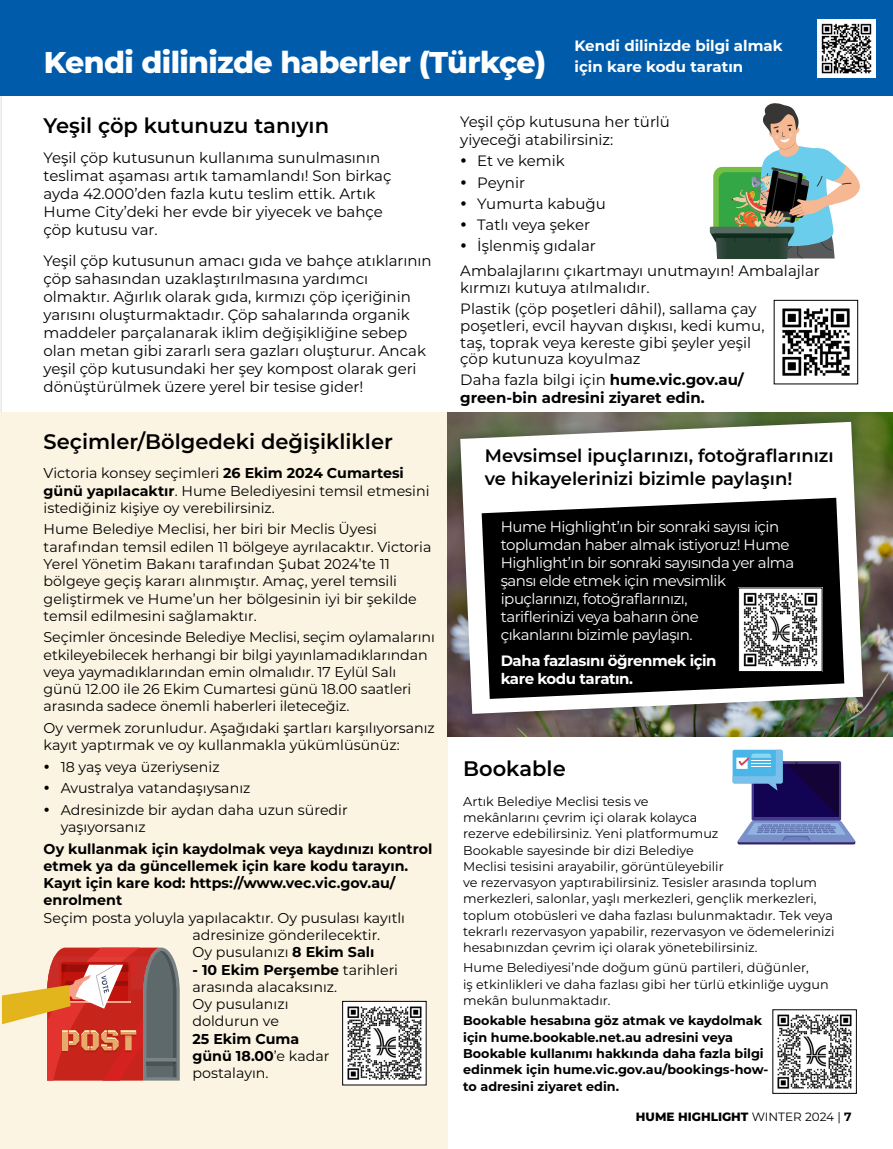
<style>
.page{position:relative;width:893px;height:1149px;background:#fff}
.page>*{position:absolute;margin:0;border:0;box-sizing:border-box;transform-origin:0 0}
.t1{font:800 30px "Montserrat";letter-spacing:-.02em;color:#fff}
.t2{font:600 21px "Montserrat";color:#000}
.t3{font:600 18px/22.5px "Montserrat";color:#000}
.t4{font:15px/18px "Montserrat";color:#000}
.t5{font:15px/18px "Montserrat";letter-spacing:-.03em;color:#fff}
.t6{font:700 15px/18px "Montserrat";color:#000}
.t7{font:700 15px/21px "Montserrat";color:#fff}
.t8{font:700 15px/18px "Montserrat";letter-spacing:-.025em;color:#fff}
.t9{font:14.25px/17.2px "Montserrat";color:#000}
.t10{font:700 14.25px/17.2px "Montserrat";color:#000}
.t11{font:12.75px/16.2px "Montserrat";color:#000}
.t12{font:700 12.75px/16.4px "Montserrat";color:#000}
.t13{font:800 12px "Montserrat";color:#000}
.s1{font-weight:700}
.s2{font-weight:400}
</style>
<div class="page">
<hr style="left:0;top:1px;width:2px;height:1147px;background:#e6e7e8">
<div style="left:1px;top:0;width:892px;height:95px;background:#005cab"></div>
<img style="left:817px;top:20px;width:58px;height:57px">
<div style="left:2px;top:412px;width:446px;height:736px;background:#fcf4e2"></div>
<img style="left:344px;top:1002px;width:80px;height:80px">
<div style="left:342px;top:1000px;width:84px;height:84px;border:1px solid #000"></div>
<img style="left:777px;top:1014px;width:75px;height:75px">
<svg style="left:733px;top:749px;width:123px;height:95px"></svg>
<img style="left:447px;top:412px;width:446px;height:324px">
<img style="left:782px;top:308px;width:68px;height:68px">
<div style="left:774px;top:300px;width:84px;height:84px;border:1px solid #000"></div>
<img style="left:450px;top:412px;width:423px;height:311px">
<svg style="left:460px;top:422px;width:403px;height:291px"></svg>
<svg style="left:482px;top:497px;width:362px;height:201px;background:#1c1c1c"></svg>
<img style="left:740px;top:589px;width:80px;height:80px">
<svg style="left:710px;top:103px;width:150px;height:156px"></svg>
<svg style="left:2px;top:947px;width:178px;height:133px"></svg>
<hr style="left:0;top:0;width:2px;height:95px;background:#005cab">
<hr style="left:0;top:412px;width:2px;height:736px;background:#fcf4e2">
<h1 class="t1" style="left:44px;top:40px;width:504px">Kendi dilinizde haberler (Türkçe)</h1>
<p class="t7" style="left:575px;top:35px;width:210px">Kendi dilinizde bilgi almak için kare kodu taratın</p>
<h2 class="t2" style="left:44px;top:111px;width:287px">Yeşil çöp kutunuzu tanıyın</h2>
<p class="t4" style="left:44px;top:148px;width:350px">Yeşil çöp kutusunun kullanıma sunulmasının teslimat aşaması artık tamamlandı! Son birkaç ayda 42.000’den fazla kutu teslim ettik. Artık Hume City’deki her evde bir yiyecek ve bahçe çöp kutusu var.</p>
<p class="t4" style="left:44px;top:251px;width:390px">Yeşil çöp kutusunun amacı gıda ve bahçe atıklarının çöp sahasından uzaklaştırılmasına yardımcı olmaktır. Ağırlık olarak gıda, kırmızı çöp içeriğinin yarısını oluşturmaktadır. Çöp sahalarında organik maddeler parçalanarak iklim değişikliğine sebep olan metan gibi zararlı sera gazları oluşturur. Ancak yeşil çöp kutusundaki her şey kompost olarak geri dönüştürülmek üzere yerel bir tesise gider!</p>
<h2 class="t2" style="left:44px;top:426px;width:351px">Seçimler/Bölgedeki değişiklikler</h2>
<p class="t9" style="left:44px;top:464px;width:387px">Victoria konsey seçimleri <span class="s1">26 Ekim 2024 Cumartesi günü yapılacaktır</span>. Hume Belediyesini temsil etmesini istediğiniz kişiye oy verebilirsiniz.</p>
<p class="t9" style="left:44px;top:520px;width:389px">Hume Belediye Meclisi, her biri bir Meclis Üyesi tarafından temsil edilen 11 bölgeye ayrılacaktır. Victoria Yerel Yönetim Bakanı tarafından Şubat 2024’te 11 bölgeye geçiş kararı alınmıştır. Amaç, yerel temsili geliştirmek ve Hume’un her bölgesinin iyi bir şekilde temsil edilmesini sağlamaktır.</p>
<p class="t9" style="left:44px;top:628px;width:393px">Seçimler öncesinde Belediye Meclisi, seçim oylamalarını etkileyebilecek herhangi bir bilgi yayınlamadıklarından veya yaymadıklarından emin olmalıdır. 17 Eylül Salı günü 12.00 ile 26 Ekim Cumartesi günü 18.00 saatleri arasında sadece önemli haberleri ileteceğiz.</p>
<p class="t9" style="left:44px;top:718px;width:393px">Oy vermek zorunludur. Aşağıdaki şartları karşılıyorsanız kayıt yaptırmak ve oy kullanmakla yükümlüsünüz:</p>
<p class="t9" style="left:61px;top:755px;width:289px;line-height:21.5px">18 yaş veya üzeriyseniz<br>Avustralya vatandaşıysanız<br>Adresinizde bir aydan daha uzun süredir</p>
<p class="t9" style="left:61px;top:817px;width:86px">yaşıyorsanız</p>
<p class="t10" style="left:44px;top:838px;width:390px">Oy kullanmak için kaydolmak veya kaydınızı kontrol etmek ya da güncellemek için kare kodu tarayın.<br>Kayıt için kare kod: https://www.vec.vic.gov.au/ enrolment</p>
<p class="t9" style="left:192px;top:908px;width:214px;text-indent:-149px">Seçim posta yoluyla yapılacaktır. Oy pusulası kayıtlı adresinize gönderilecektir.<br>Oy pusulanızı <span class="s1">8 Ekim Salı</span></p>
<p class="t9" style="left:192px;top:960px;width:207px"><span class="s1">- 10 Ekim Perşembe</span> tarihleri arasında alacaksınız.<br>Oy pusulanızı<br>doldurun ve</p>
<p class="t10" style="left:192px;top:1028px;width:139px">25 Ekim Cuma günü 18.00<span class="s2">’e kadar postalayın.</span></p>
<p class="t4" style="left:460px;top:112px;width:211px">Yeşil çöp kutusuna her türlü yiyeceği atabilirsiniz:</p>
<p class="t4" style="left:477px;top:150px;width:130px;line-height:21px">Et ve kemik<br>Peynir<br>Yumurta kabuğu<br>Tatlı veya şeker<br>İşlenmiş gıdalar</p>
<p class="t4" style="left:460px;top:262px;width:361px;line-height:16.8px">Ambalajlarını çıkartmayı unutmayın! Ambalajlar kırmızı kutuya atılmalıdır.</p>
<p class="t4" style="left:460px;top:299px;width:306px;line-height:16.8px">Plastik (çöp poşetleri dâhil), sallama çay poşetleri, evcil hayvan dışkısı, kedi kumu, taş, toprak veya kereste gibi şeyler yeşil çöp kutunuza koyulmaz</p>
<p class="t6" style="left:460px;top:370px;width:285px"><span class="s2">Daha fazla bilgi için</span> hume.vic.gov.au/ green-bin adresini ziyaret edin.</p>
<p class="t3" style="left:485px;top:443px;width:350px">Mevsimsel ipuçlarınızı, fotoğraflarınızı ve hikayelerinizi bizimle paylaşın!</p>
<p class="t5" style="left:501px;top:516px;width:295px">Hume Highlight’ın bir sonraki sayısı için toplumdan haber almak istiyoruz! Hume Highlight’ın bir sonraki sayısında yer alma şansı elde etmek için mevsimlik ipuçlarınızı, fotoğraflarınızı,<br>tariflerinizi veya baharın öne<br>çıkanlarını bizimle paylaşın.</p>
<p class="t8" style="left:501px;top:651px;width:217px">Daha fazlasını öğrenmek için kare kodu taratın.</p>
<h2 class="t2" style="left:463px;top:753px;width:104px">Bookable</h2>
<p class="t11" style="left:463px;top:792px;width:373px">Artık Belediye Meclisi tesis ve<br>mekânlarını çevrim içi olarak kolayca<br>rezerve edebilirsiniz. Yeni platformumuz<br>Bookable sayesinde bir dizi Belediye<br>Meclisi tesisini arayabilir, görüntüleyebilir<br>ve rezervasyon yaptırabilirsiniz. Tesisler arasında toplum merkezleri, salonlar, yaşlı merkezleri, gençlik merkezleri, toplum otobüsleri ve daha fazlası bulunmaktadır. Tek veya tekrarlı rezervasyon yapabilir, rezervasyon ve ödemelerinizi hesabınızdan çevrim içi olarak yönetebilirsiniz.</p>
<p class="t11" style="left:463px;top:959px;width:367px">Hume Belediyesi’nde doğum günü partileri, düğünler,<br>iş etkinlikleri ve daha fazlası gibi her türlü etkinliğe uygun mekân bulunmaktadır.</p>
<p class="t12" style="left:463px;top:1011px;width:307px">Bookable hesabına göz atmak ve kaydolmak için hume.bookable.net.au adresini veya Bookable kullanımı hakkında daha fazla bilgi edinmek için hume.vic.gov.au/bookings-how&shy;to adresini ziyaret edin.</p>
<p class="t13" style="left:636px;top:1107px;width:217px">HUME HIGHLIGHT <span class="s2">WINTER 2024 |</span> <span class="s1">7</span></p>
</div>
